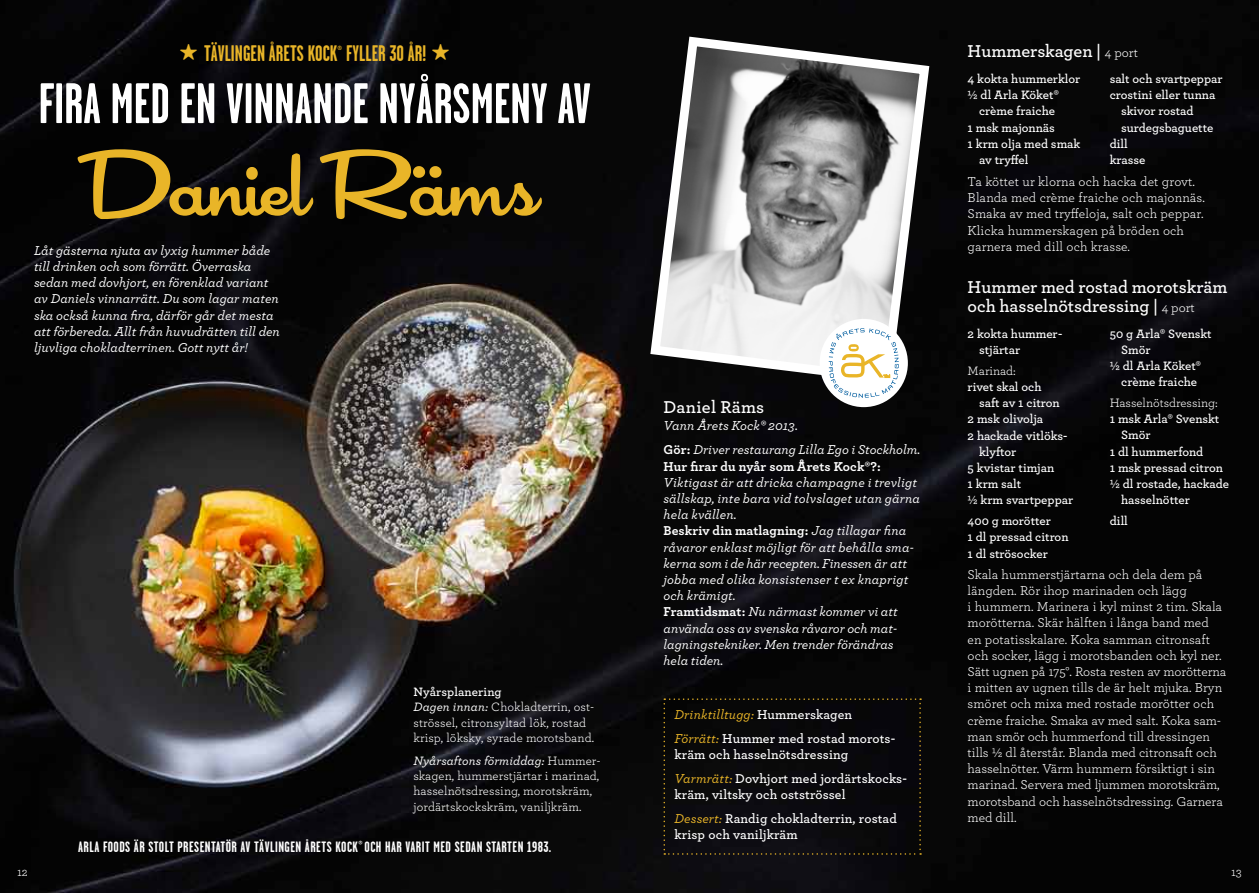
<style>
.page{position:relative;width:1259px;height:893px;background:#fff}
.page>*{position:absolute;margin:0;border:0;box-sizing:border-box;transform-origin:0 0}
.t1{font:97.5px "Cocktail Shaker";color:#e9b528}
.t2{font:700 57px "Garage Gothic";color:#fff;scale:.93 1}
.t3{font:700 22.5px "Garage Gothic";color:#e9b528;scale:.93 1}
.t4{font:600 18px/18.8px "Archer";color:#fff}
.t5{font:700 15px "Garage Gothic";letter-spacing:.03em;color:#fff}
.t6{font:13.5px/16.2px "Archer";color:#fff}
.t7{font:italic 500 13.5px/16.2px "Archer";color:#fff}
.t8{font:600 13.5px/23.7px "Archer";letter-spacing:.01em;color:#fff}
.t9{font:700 13.5px "Archer";letter-spacing:.01em;color:#fff}
.t10{font:600 12.75px/16.2px "Archer";color:#fff}
.t11{font:12.75px/15.3px "Archer";letter-spacing:.005em;color:#fff}
.t12{font:12.3px "Archer";color:#fff}
.t13{font:700 9px "Garage Gothic";color:#e9b528;scale:.93 1}
.s1{font-family:"Livory";font-weight:400;font-size:30px}
.s2{font-weight:600}
.s3{font-weight:500;font-style:italic}
.s4{font-weight:700;font-style:normal}
.s5{font-weight:500;font-style:italic;color:#e9b528}
.s6{font-weight:400;font-size:13.5px}
</style>
<div class="page">
<img style="left:0;top:0;width:1259px;height:893px">
<svg style="left:645px;top:32px;width:289px;height:356px"></svg>
<div style="left:819px;top:319px;width:89px;height:88px;background:#fff;border-radius:50%"></div>
<svg style="left:828px;top:328px;width:70px;height:70px"></svg>
<div style="left:663px;top:698px;width:258px;height:157px;background:#09090c"></div>
<h3 class="t3" style="left:179px;top:39px;width:292px"><span class="s1">⋆</span> TÄVLINGEN ÅRETS KOCK FYLLER 30 ÅR! <span class="s1">⋆</span></h3>
<p class="t13" style="left:338px;top:43px;width:6px">®</p>
<h2 class="t2" style="left:39px;top:68px;width:576px">FIRA MED EN VINNANDE NYÅRSMENY AV</h2>
<h1 class="t1" style="left:92px;top:129px;width:446px">Daniel Räms</h1>
<p class="t7" style="left:34px;top:241px;width:247px">Låt gästerna njuta av lyxig hummer både till drinken och som förrätt. Överraska sedan med dovhjort, en förenklad variant av Daniels vinnarrätt. Du som lagar maten ska också kunna fira, därför går det mesta att förbereda. Allt från huvudrätten till den ljuvliga chokladterrinen. Gott nytt år!</p>
<p class="t11" style="left:413px;top:683px;width:182px"><span class="s2">Nyårsplanering<br></span><span class="s3">Dagen innan:</span> Chokladterrin, ost&shy;strössel, citronsyltad lök, rostad krisp, löksky, syrade morotsband.</p>
<p class="t11" style="left:413px;top:752px;width:188px"><span class="s3">Nyårsaftons förmiddag:</span> Hummer&shy;skagen, hummerstjärtar i marinad, hasselnötsdressing, morotskräm, jordärtskockskräm, vaniljkräm.</p>
<p class="t5" style="left:78px;top:838px;width:474px">ARLA FOODS ÄR STOLT PRESENTATÖR AV TÄVLINGEN ÅRETS KOCK<sup>®</sup> OCH HAR VARIT MED SEDAN STARTEN 1983.</p>
<h3 class="t4" style="left:663px;top:397px;width:102px">Daniel Räms</h3>
<p class="t7" style="left:663px;top:412px;width:258px;line-height:24.8px">Vann Årets Kock® 2013.<br><span class="s4">Gör:</span> Driver restaurang Lilla Ego i Stockholm.</p>
<p class="t9" style="left:663px;top:458px;width:219px">Hur firar du nyår som Årets Kock®?:</p>
<p class="t7" style="left:663px;top:473px;width:258px">Viktigast är att dricka champagne i trevligt sällskap, inte bara vid tolvslaget utan gärna hela kvällen.<br><span class="s4">Beskriv din matlagning:</span> Jag tillagar fina råvaror enklast möjligt för att behålla sma&shy;kerna som i de här recepten. Finessen är att jobba med olika konsistenser t ex knaprigt och krämigt.<br><span class="s4">Framtidsmat:</span> Nu närmast kommer vi att använda oss av svenska råvaror och mat&shy;lagningstekniker. Men trender förändras hela tiden.</p>
<p class="t8" style="left:674px;top:702px;width:222px"><span class="s5">Drinktilltugg:</span> Hummerskagen<br><span class="s5">Förrätt:</span> Hummer med rostad morots-</p>
<p class="t8" style="left:674px;top:742px;width:234px">kräm och hasselnötsdressing<br><span class="s5">Varmrätt:</span> Dovhjort med jordärtskocks-</p>
<p class="t8" style="left:674px;top:782px;width:224px">kräm, viltsky och ostströssel<br><span class="s5">Dessert:</span> Randig chokladterrin, rostad</p>
<p class="t8" style="left:674px;top:822px;width:125px">krisp och vaniljkräm</p>
<h3 class="t4" style="left:967px;top:40px;width:172px">Hummerskagen | <span class="s6">4 port</span></h3>
<p class="t10" style="left:967px;top:70px;width:114px">4 kokta hummerklor</p>
<p class="t10" style="left:967px;top:86px;width:93px">½ dl Arla Köket®</p>
<p class="t10" style="left:979px;top:102px;width:77px">crème fraiche</p>
<p class="t10" style="left:967px;top:119px;width:89px">1 msk majonnäs</p>
<p class="t10" style="left:967px;top:135px;width:114px">1 krm olja med smak</p>
<p class="t10" style="left:979px;top:151px;width:51px">av tryffel</p>
<p class="t6" style="left:967px;top:173px;width:239px">Ta köttet ur klorna och hacka det grovt.<br>Blanda med crème fraiche och majonnäs.<br>Smaka av med tryffeloja, salt och peppar.<br>Klicka hummerskagen på bröden och garnera med dill och krasse.</p>
<p class="t10" style="left:1109px;top:70px;width:114px">salt och svartpeppar</p>
<p class="t10" style="left:1109px;top:86px;width:107px">crostini eller tunna</p>
<p class="t10" style="left:1121px;top:102px;width:74px">skivor rostad</p>
<p class="t10" style="left:1121px;top:118px;width:94px">surdegsbaguette</p>
<p class="t10" style="left:1109px;top:135px;width:20px">dill</p>
<p class="t10" style="left:1109px;top:151px;width:37px">krasse</p>
<h3 class="t4" style="left:967px;top:277px;width:261px">Hummer med rostad morotskräm och hasselnötsdressing | <span class="s6">4 port</span></h3>
<p class="t10" style="left:979px;top:325px;width:85px;text-indent:-11px">2 kokta hummer&shy;stjärtar</p>
<p class="t11" style="left:967px;top:362px;width:50px">Marinad:</p>
<p class="t10" style="left:967px;top:378px;width:75px">rivet skal och</p>
<p class="t10" style="left:979px;top:394px;width:82px">saft av 1 citron</p>
<p class="t10" style="left:967px;top:410px;width:77px">2 msk olivolja</p>
<p class="t10" style="left:967px;top:426px;width:101px">2 hackade vitlöks-</p>
<p class="t10" style="left:979px;top:443px;width:39px">klyftor</p>
<p class="t10" style="left:967px;top:459px;width:88px">5 kvistar timjan</p>
<p class="t10" style="left:967px;top:475px;width:55px">1 krm salt</p>
<p class="t10" style="left:967px;top:491px;width:107px">½ krm svartpeppar</p>
<p class="t10" style="left:967px;top:512px;width:102px">400 g morötter<br>1 dl pressad citron<br>1 dl strösocker</p>
<p class="t6" style="left:967px;top:566px;width:260px">Skala hummerstjärtarna och dela dem på längden. Rör ihop marinaden och lägg<br>i hummern. Marinera i kyl minst 2 tim. Skala morötterna. Skär hälften i långa band med<br>en potatisskalare. Koka samman citronsaft och socker, lägg i morotsbanden och kyl ner.<br>Sätt ugnen på 175°. Rosta resten av morötterna i mitten av ugnen tills de är helt mjuka. Bryn smöret och mixa med rostade morötter och crème fraiche. Smaka av med salt. Koka sam&shy;man smör och hummerfond till dressingen tills ½ dl återstår. Blanda med citronsaft och hasselnötter. Värm hummern försiktigt i sin marinad. Servera med ljummen morotskräm, morotsband och hasselnötsdressing. Garnera med dill.</p>
<p class="t10" style="left:1109px;top:325px;width:103px">50 g Arla® Svenskt</p>
<p class="t10" style="left:1121px;top:341px;width:31px">Smör</p>
<p class="t10" style="left:1109px;top:357px;width:93px">½ dl Arla Köket®</p>
<p class="t10" style="left:1121px;top:373px;width:77px">crème fraiche</p>
<p class="t11" style="left:1109px;top:395px;width:109px">Hasselnötsdressing:</p>
<p class="t10" style="left:1109px;top:410px;width:111px">1 msk Arla® Svenskt</p>
<p class="t10" style="left:1121px;top:426px;width:31px">Smör</p>
<p class="t10" style="left:1109px;top:443px;width:95px">1 dl hummerfond</p>
<p class="t10" style="left:1109px;top:459px;width:115px">1 msk pressad citron</p>
<p class="t10" style="left:1109px;top:475px;width:121px">½ dl rostade, hackade</p>
<p class="t10" style="left:1121px;top:491px;width:70px">hasselnötter</p>
<p class="t10" style="left:1109px;top:512px;width:20px">dill</p>
<p class="t12" style="left:17px;top:863px;width:12px">12</p>
<p class="t12" style="left:1231px;top:863px;width:12px">13</p>
</div>
